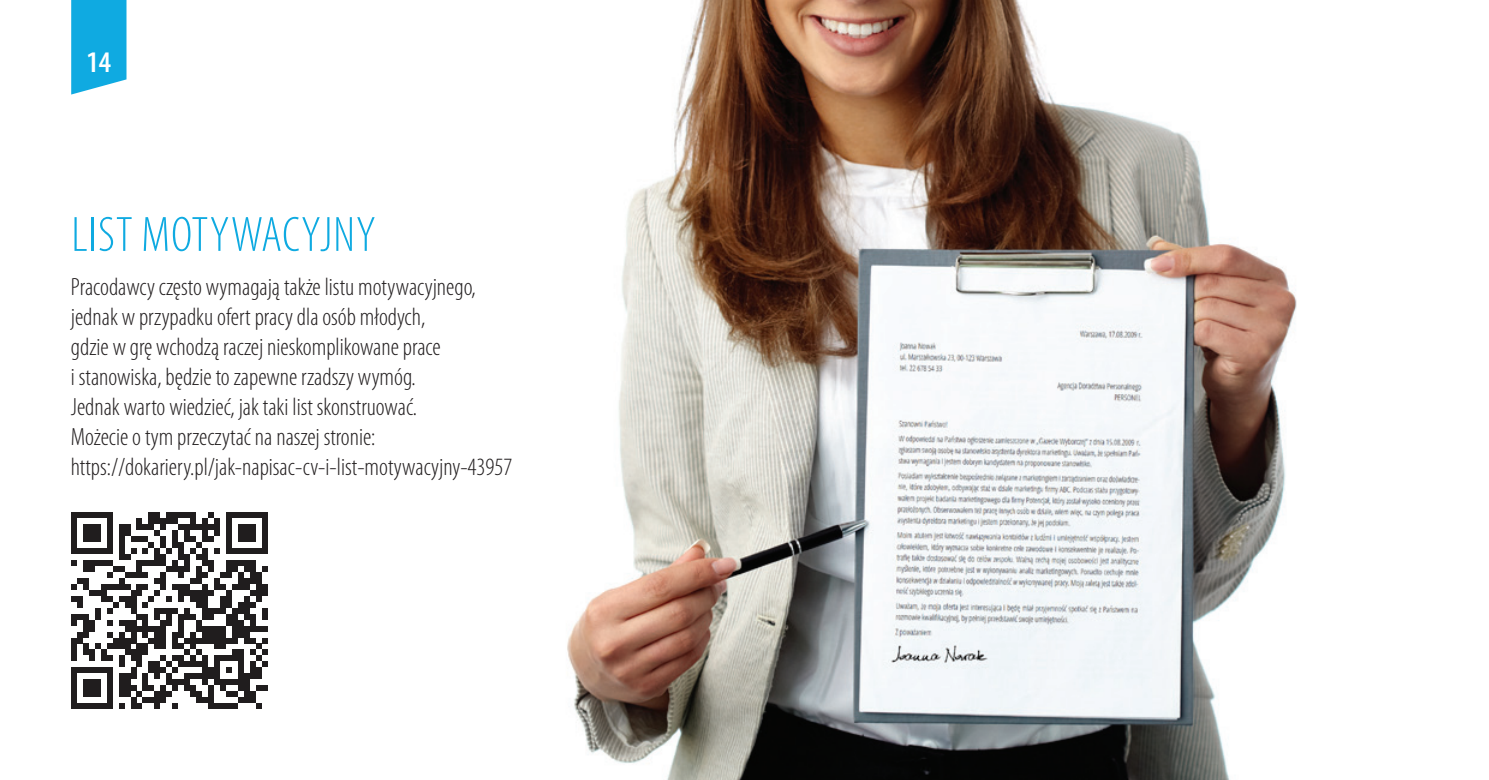
<style>
.page{position:relative;width:1489px;height:780px;background:#fff}
.page>*{position:absolute;margin:0;border:0;box-sizing:border-box;transform-origin:0 0}
.t1{font:300 condensed 50px "Myriad Pro";letter-spacing:.02em;color:#0faae1}
.t2{font:600 condensed 30px "Myriad Pro";color:#fff}
.t3{font:300 condensed 25px/30px "Myriad Pro";color:#231f20}
</style>
<div class="page">
<img style="left:126px;top:0;width:1171px;height:780px">
<svg style="left:71px;top:0;width:55px;height:94px;background:#21b0e3"></svg>
<svg style="left:71px;top:512px;width:197px;height:197px"></svg>
<p class="t2" style="left:87px;top:45px;width:26px">14</p>
<h1 class="t1" style="left:71px;top:208px;width:305px">LIST MOTYWACYJNY</h1>
<p class="t3" style="left:71px;top:272px;width:443px">Pracodawcy często wymagają także listu motywacyjnego, jednak w przypadku ofert pracy dla osób młodych,<br>gdzie w grę wchodzą raczej nieskomplikowane prace<br>i stanowiska, będzie to zapewne rzadszy wymóg.<br>Jednak warto wiedzieć, jak taki list skonstruować.<br>Możecie o tym przeczytać na naszej stronie: https://dokariery.pl/jak-napisac-cv-i-list-motywacyjny-43957</p>
</div>
